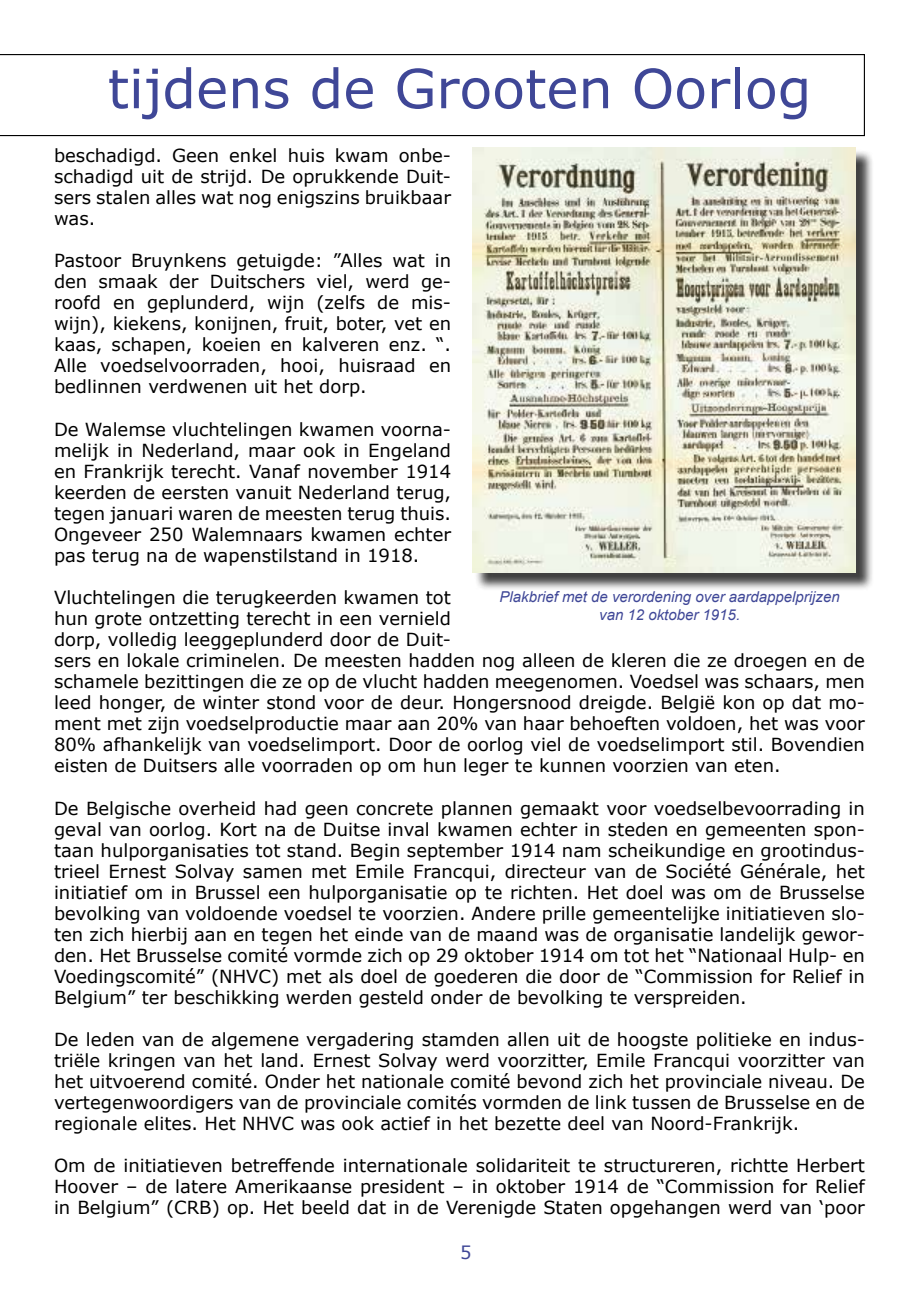
<style>
.page{position:relative;width:919px;height:1289px;background:#fff}
.page>*{position:absolute;margin:0;border:0;box-sizing:border-box;transform-origin:0 0}
.t1{font:54px "Verdana";color:#3f4797}
.t2{font:18px/21px "Verdana";color:#000;text-align:justify}
.t3{font:18px "Verdana";color:#3f4797}
.t4{font:italic 15px/18px "Arial";color:#3f4797;text-align:center}
</style>
<div class="page">
<svg style="left:0;top:54px;width:864px;height:82px"></svg>
<div style="left:474px;top:149px;width:399px;height:442px;background:#000;opacity:.75"></div>
<img style="left:472px;top:147px;width:383px;height:425px">
<h1 class="t1" style="left:108px;top:51px;width:705px">tijdens de Grooten Oorlog</h1>
<p class="t2" style="left:54px;top:145px;width:398px">beschadigd. Geen enkel huis kwam onbe&shy;schadigd uit de strijd. De oprukkende Duit&shy;sers stalen alles wat nog enigszins bruikbaar was.</p>
<p class="t2" style="left:54px;top:250px;width:398px">Pastoor Bruynkens getuigde: ”Alles wat in den smaak der Duitschers viel, werd ge&shy;roofd en geplunderd, wijn (zelfs de mis&shy;wijn), kiekens, konijnen, fruit, boter, vet en kaas, schapen, koeien en kalveren enz. “.<br>Alle voedselvoorraden, hooi, huisraad en bedlinnen verdwenen uit het dorp.</p>
<p class="t2" style="left:54px;top:418px;width:398px">De Walemse vluchtelingen kwamen voorna&shy;melijk in Nederland, maar ook in Engeland en Frankrijk terecht. Vanaf november 1914 keerden de eersten vanuit Nederland terug, tegen januari waren de meesten terug thuis.<br>Ongeveer 250 Walemnaars kwamen echter pas terug na de wapenstilstand in 1918.</p>
<p class="t2" style="left:54px;top:587px;width:812px;text-align:left">Vluchtelingen die terugkeerden kwamen tot<br>hun grote ontzetting terecht in een vernield<br>dorp, volledig leeggeplunderd door de Duit-<br>sers en lokale criminelen. De meesten hadden nog alleen de kleren die ze droegen en de schamele bezittingen die ze op de vlucht hadden meegenomen. Voedsel was schaars, men leed honger, de winter stond voor de deur. Hongersnood dreigde. België kon op dat mo&shy;ment met zijn voedselproductie maar aan 20% van haar behoeften voldoen, het was voor 80% afhankelijk van voedselimport. Door de oorlog viel de voedselimport stil. Bovendien eisten de Duitsers alle voorraden op om hun leger te kunnen voorzien van eten.</p>
<p class="t2" style="left:54px;top:797px;width:812px">De Belgische overheid had geen concrete plannen gemaakt voor voedselbevoorrading in geval van oorlog. Kort na de Duitse inval kwamen echter in steden en gemeenten spon&shy;taan hulporganisaties tot stand. Begin september 1914 nam scheikundige en grootindus&shy;trieel Ernest Solvay samen met Emile Francqui, directeur van de Société Générale, het initiatief om in Brussel een hulporganisatie op te richten. Het doel was om de Brusselse bevolking van voldoende voedsel te voorzien. Andere prille gemeentelijke initiatieven slo&shy;ten zich hierbij aan en tegen het einde van de maand was de organisatie landelijk gewor&shy;den. Het Brusselse comité vormde zich op 29 oktober 1914 om tot het “Nationaal Hulp- en Voedingscomité” (NHVC) met als doel de goederen die door de “Commission for Relief in Belgium” ter beschikking werden gesteld onder de bevolking te verspreiden.</p>
<p class="t2" style="left:54px;top:1028px;width:812px">De leden van de algemene vergadering stamden allen uit de hoogste politieke en indus&shy;triële kringen van het land. Ernest Solvay werd voorzitter, Emile Francqui voorzitter van het uitvoerend comité. Onder het nationale comité bevond zich het provinciale niveau. De vertegenwoordigers van de provinciale comités vormden de link tussen de Brusselse en de regionale elites. Het NHVC was ook actief in het bezette deel van Noord-Frankrijk.</p>
<p class="t2" style="left:54px;top:1155px;width:812px">Om de initiatieven betreffende internationale solidariteit te structureren, richtte Herbert Hoover – de latere Amerikaanse president – in oktober 1914 de “Commission for Relief in Belgium” (CRB) op. Het beeld dat in de Verenigde Staten opgehangen werd van ‘poor</p>
<p class="t4" style="left:499px;top:587px;width:342px">Plakbrief met de verordening over aardappelprijzen van 12 oktober 1915.</p>
<p class="t3" style="left:460px;top:1239px;width:13px">5</p>
</div>
